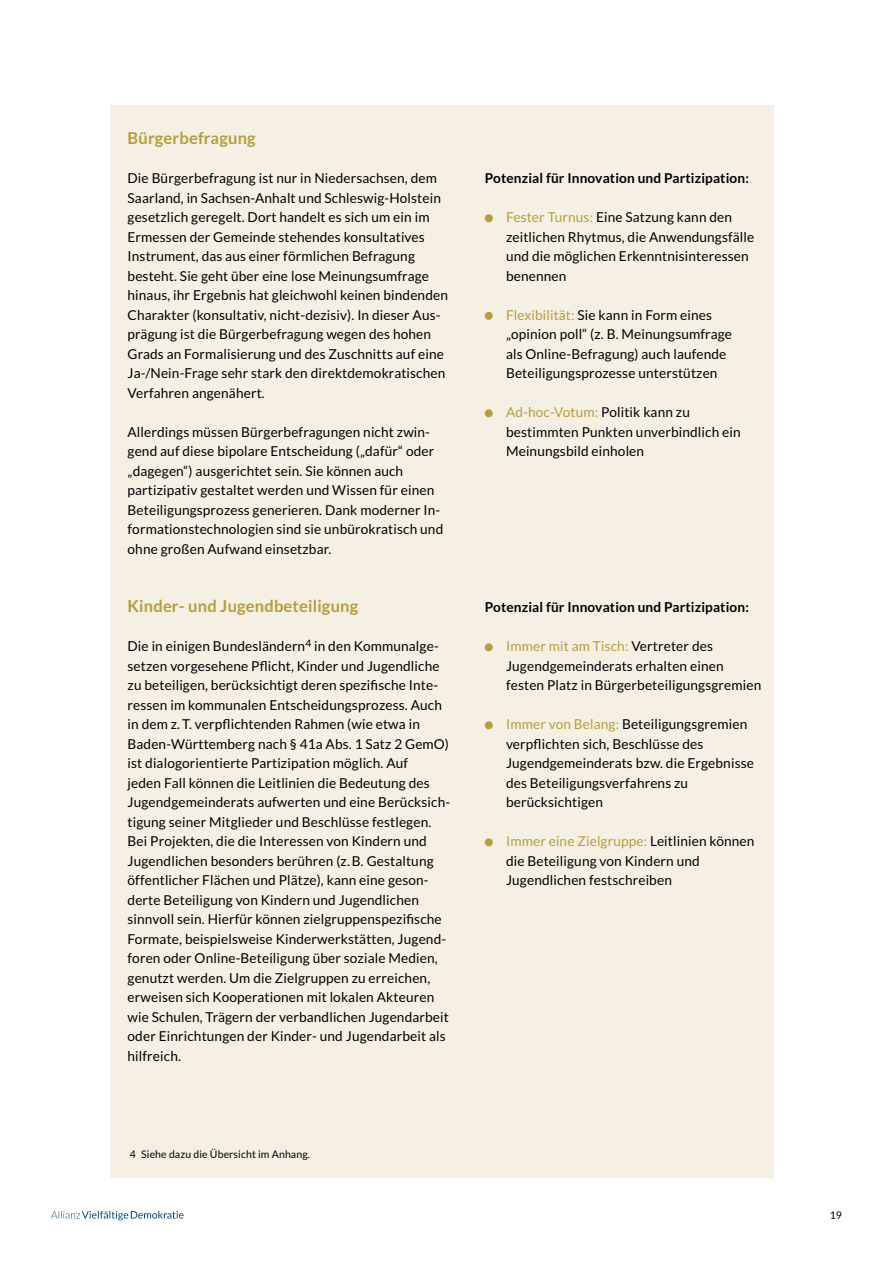
<style>
.page{position:relative;width:893px;height:1263px;background:#fff}
.page>*{position:absolute;margin:0;border:0;box-sizing:border-box;transform-origin:0 0}
.t1{font:700 16.5px "Lato";letter-spacing:.01em;color:#b69d40}
.t2{font:13.65px/19.5px "Lato";letter-spacing:.01em;color:#000}
.t3{font:700 13.65px "Lato";letter-spacing:.01em;color:#000}
.t4{font:10.5px "Lato";letter-spacing:.01em;color:#000}
.s1{color:#b69d40}
</style>
<div class="page">
<div style="left:111px;top:105px;width:663px;height:1073px;background:#f5f0e3"></div>
<div style="left:485px;top:214px;width:8px;height:8px;background:#b69d40;border-radius:50%"></div>
<div style="left:485px;top:312px;width:8px;height:8px;background:#b69d40;border-radius:50%"></div>
<div style="left:485px;top:409px;width:8px;height:8px;background:#b69d40;border-radius:50%"></div>
<div style="left:485px;top:643px;width:8px;height:8px;background:#b69d40;border-radius:50%"></div>
<div style="left:485px;top:721px;width:8px;height:8px;background:#b69d40;border-radius:50%"></div>
<div style="left:485px;top:838px;width:8px;height:8px;background:#b69d40;border-radius:50%"></div>
<svg style="left:51px;top:1211px;width:133px;height:9px"></svg>
<p class="t1" style="left:128px;top:129px;width:130px">Bürgerbefragung</p>
<p class="t2" style="left:128px;top:168px;width:322px">Die Bürgerbefragung ist nur in Niedersachsen, dem Saarland, in Sachsen-Anhalt und Schleswig-Holstein gesetzlich geregelt. Dort handelt es sich um ein im Ermessen der Gemeinde stehendes konsultatives Instrument, das aus einer förmlichen Befragung besteht. Sie geht über eine lose Meinungsumfrage hinaus, ihr Ergebnis hat gleichwohl keinen bindenden Charakter (konsultativ, nicht-dezisiv). In dieser Aus&shy;prägung ist die Bürgerbefragung wegen des hohen Grads an Formalisierung und des Zuschnitts auf eine Ja-/Nein-Frage sehr stark den direktdemokratischen Verfahren angenähert.</p>
<p class="t2" style="left:128px;top:422px;width:317px">Allerdings müssen Bürgerbefragungen nicht zwin&shy;gend auf diese bipolare Entscheidung („dafür“ oder „dagegen“) ausgerichtet sein. Sie können auch partizipativ gestaltet werden und Wissen für einen Beteiligungsprozess generieren. Dank moderner In&shy;formationstechnologien sind sie unbürokratisch und ohne großen Aufwand einsetzbar.</p>
<p class="t1" style="left:128px;top:597px;width:232px">Kinder- und Jugendbeteiligung</p>
<p class="t2" style="left:128px;top:636px;width:324px">Die in einigen Bundesländern<sup>4</sup> in den Kommunalge&shy;setzen vorgesehene Pflicht, Kinder und Jugendliche zu beteiligen, berücksichtigt deren spezifische Inte&shy;ressen im kommunalen Entscheidungsprozess. Auch in dem z.T. verpflichtenden Rahmen (wie etwa in Baden-Württemberg nach § 41a Abs. 1 Satz 2 GemO) ist dialogorientierte Partizipation möglich. Auf<br>jeden Fall können die Leitlinien die Bedeutung des Jugendgemeinderats aufwerten und eine Berücksich&shy;tigung seiner Mitglieder und Beschlüsse festlegen.<br>Bei Projekten, die die Interessen von Kindern und Jugendlichen besonders berühren (z.B. Gestaltung öffentlicher Flächen und Plätze), kann eine geson&shy;derte Beteiligung von Kindern und Jugendlichen sinnvoll sein. Hierfür können zielgruppenspezifische Formate, beispielsweise Kinderwerkstätten, Jugend&shy;foren oder Online-Beteiligung über soziale Medien, genutzt werden. Um die Zielgruppen zu erreichen, erweisen sich Kooperationen mit lokalen Akteuren wie Schulen, Trägern der verbandlichen Jugendarbeit oder Einrichtungen der Kinder- und Jugendarbeit als hilfreich.</p>
<p class="t4" style="left:130px;top:1149px;width:182px">4 Siehe dazu die Übersicht im Anhang.</p>
<p class="t3" style="left:485px;top:170px;width:266px">Potenzial für Innovation und Partizipation:</p>
<p class="t2" style="left:506px;top:207px;width:250px"><span class="s1">Fester Turnus:</span> Eine Satzung kann den zeitlichen Rhytmus, die Anwendungsfälle und die möglichen Erkenntnisinteressen benennen</p>
<p class="t2" style="left:506px;top:305px;width:227px"><span class="s1">Flexibilität:</span> Sie kann in Form eines „opinion poll“ (z. B. Meinungsumfrage als Online-Befragung) auch laufende Beteiligungsprozesse unterstützen</p>
<p class="t2" style="left:506px;top:402px;width:236px"><span class="s1">Ad-hoc-Votum:</span> Politik kann zu bestimmten Punkten unverbindlich ein<br>Meinungsbild einholen</p>
<p class="t3" style="left:485px;top:600px;width:266px">Potenzial für Innovation und Partizipation:</p>
<p class="t2" style="left:506px;top:636px;width:257px"><span class="s1">Immer mit am Tisch:</span> Vertreter des<br>Jugendgemeinderats erhalten einen festen Platz in Bürgerbeteiligungsgremien</p>
<p class="t2" style="left:506px;top:714px;width:249px"><span class="s1">Immer von Belang:</span> Beteiligungsgremien verpflichten sich, Beschlüsse des Jugendgemeinderats bzw. die Ergebnisse des Beteiligungsverfahrens zu berücksichtigen</p>
<p class="t2" style="left:506px;top:831px;width:250px"><span class="s1">Immer eine Zielgruppe:</span> Leitlinien können die Beteiligung von Kindern und<br>Jugendlichen festschreiben</p>
<p class="t4" style="left:830px;top:1209px;width:14px">19</p>
</div>
